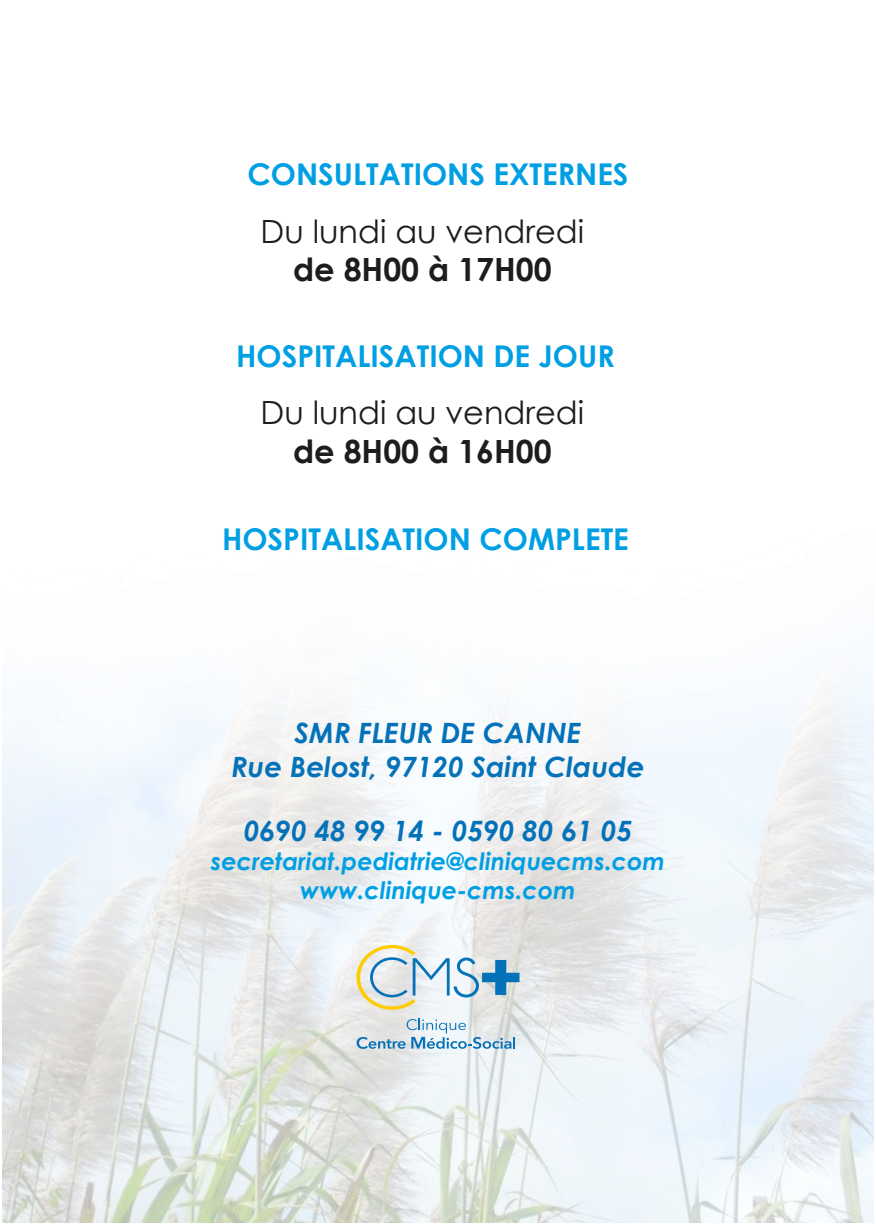
<style>
.page{position:relative;width:876px;height:1225px;background:#fff}
.page>*{position:absolute;margin:0;border:0;box-sizing:border-box;transform-origin:0 0}
.t1{font:32px "Century Gothic";color:#1d1d1b}
.t2{font:700 32px "Century Gothic";color:#1d1d1b}
.t3{font:700 30px "Century Gothic";color:#009fe3}
.t4{font:italic 700 28px/33.6px "Century Gothic";color:#0472b9;text-align:center}
.t5{font:italic 700 24px/28.8px "Century Gothic";color:#009fe3;text-align:center}
</style>
<div class="page">
<img style="left:3px;top:672px;width:870px;height:550px">
<svg style="left:356px;top:945px;width:163px;height:64px"></svg>
<svg style="left:357px;top:1018px;width:158px;height:31px"></svg>
<p class="t3" style="left:247px;top:156px;width:383px">CONSULTATIONS EXTERNES</p>
<p class="t1" style="left:261px;top:211px;width:325px">Du lundi au vendredi</p>
<p class="t2" style="left:293px;top:249px;width:260px">de 8H00 à 17H00</p>
<p class="t3" style="left:236px;top:337px;width:380px">HOSPITALISATION DE JOUR</p>
<p class="t1" style="left:261px;top:393px;width:325px">Du lundi au vendredi</p>
<p class="t2" style="left:293px;top:431px;width:260px">de 8H00 à 16H00</p>
<p class="t3" style="left:222px;top:520px;width:408px">HOSPITALISATION COMPLETE</p>
<p class="t4" style="left:231px;top:715px;width:415px">SMR FLEUR DE CANNE<br>Rue Belost, 97120 Saint Claude</p>
<p class="t4" style="left:244px;top:813px;width:390px">0690 48 99 14 - 0590 80 61 05</p>
<p class="t5" style="left:211px;top:846px;width:456px">secretariat.pediatrie@cliniquecms.com www.clinique-cms.com</p>
</div>
